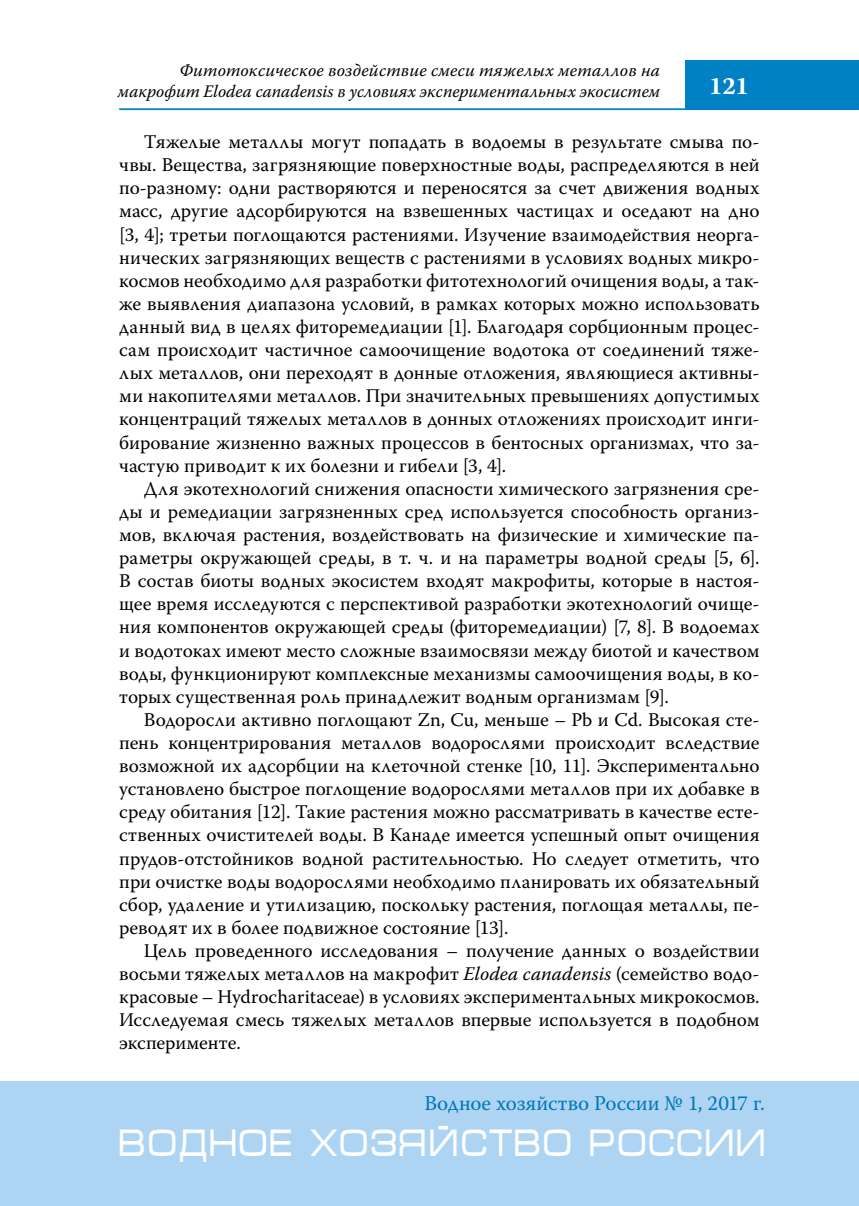
<style>
.page{position:relative;width:859px;height:1206px;background:#fff}
.page>*{position:absolute;margin:0;border:0;box-sizing:border-box;transform-origin:0 0}
.t1{font:38.5px "Micra";color:#fff;scale:.81 1}
.t2{font:700 24.5px "Warnock Pro";color:#fff}
.t3{font:21px "Warnock Pro";color:#0077b6}
.t4{font:19.25px/23.1px "Warnock Pro";letter-spacing:.005em;color:#000;text-align:justify}
.t5{font:italic 17.5px/21px "Warnock Pro";letter-spacing:.005em;color:#000;text-align:right}
.s1{font-style:italic}
</style>
<div class="page">
<hr style="left:119px;top:108px;width:739px;height:2px;background:#0080c5">
<div style="left:685px;top:60px;width:173px;height:50px;background:#0080c5"></div>
<div style="left:0;top:1081px;width:858px;height:124px;background:#add4f3"></div>
<p class="t5" style="left:118px;top:59px;width:543px">фитотоксическое воздействие смеси тяжелых металлов на макрофит elodea canadensis в условиях экспериментальных экосистем</p>
<p class="t2" style="left:708px;top:71px;width:41px">121</p>
<p class="t4" style="left:119px;top:130px;width:641px;text-indent:25px">Тяжелые металлы могут попадать в водоемы в результате смыва по&shy;чвы. Вещества, загрязняющие поверхностные воды, распределяются в ней по-разному: одни растворяются и переносятся за счет движения водных масс, другие адсорбируются на взвешенных частицах и оседают на дно [3, 4]; третьи поглощаются растениями. Изучение взаимодействия неорга&shy;нических загрязняющих веществ с растениями в условиях водных микро&shy;космов необходимо для разработки фитотехнологий очищения воды, а так&shy;же выявления диапазона условий, в рамках которых можно использовать данный вид в целях фиторемедиации [1]. Благодаря сорбционным процес&shy;сам происходит частичное самоочищение водотока от соединений тяже&shy;лых металлов, они переходят в донные отложения, являющиеся активны&shy;ми накопителями металлов. При значительных превышениях допустимых концентраций тяжелых металлов в донных отложениях происходит инги&shy;бирование жизненно важных процессов в бентосных организмах, что за&shy;частую приводит к их болезни и гибели [3, 4].</p>
<p class="t4" style="left:119px;top:476px;width:641px;text-indent:25px">Для экотехнологий снижения опасности химического загрязнения сре&shy;ды и ремедиации загрязненных сред используется способность организ&shy;мов, включая растения, воздействовать на физические и химические па&shy;раметры окружающей среды, в т. ч. и на параметры водной среды [5, 6].<br>В состав биоты водных экосистем входят макрофиты, которые в настоя&shy;щее время исследуются с перспективой разработки экотехнологий очище&shy;ния компонентов окружающей среды (фиторемедиации) [7, 8]. В водоемах и водотоках имеют место сложные взаимосвязи между биотой и качеством воды, функционируют комплексные механизмы самоочищения воды, в ко&shy;торых существенная роль принадлежит водным организмам [9].</p>
<p class="t4" style="left:119px;top:707px;width:641px;text-indent:25px">Водоросли активно поглощают Zn, Сu, меньше – Pb и Cd. Высокая сте&shy;пень концентрирования металлов водорослями происходит вследствие возможной их адсорбции на клеточной стенке [10, 11]. Экспериментально установлено быстрое поглощение водорослями металлов при их добавке в среду обитания [12]. Такие растения можно рассматривать в качестве есте&shy;ственных очистителей воды. В Канаде имеется успешный опыт очищения прудов-отстойников водной растительностью. Но следует отметить, что при очистке воды водорослями необходимо планировать их обязательный сбор, удаление и утилизацию, поскольку растения, поглощая металлы, пе&shy;реводят их в более подвижное состояние [13].</p>
<p class="t4" style="left:119px;top:938px;width:641px;text-indent:25px">Цель проведенного исследования – получение данных о воздействии восьми тяжелых металлов на макрофит <span class="s1">Elodea canadensis</span> (семейство водо&shy;красовые – Hydrocharitaceae) в условиях экспериментальных микрокосмов.<br>Исследуемая смесь тяжелых металлов впервые используется в подобном эксперименте.</p>
<p class="t3" style="left:424px;top:1090px;width:342px">Водное хозяйство России № 1, 2017 г.</p>
<h1 class="t1" style="left:119px;top:1122px;width:801px">ВОДНОЕ ХОЗЯЙСТВО РОССИИ</h1>
</div>
